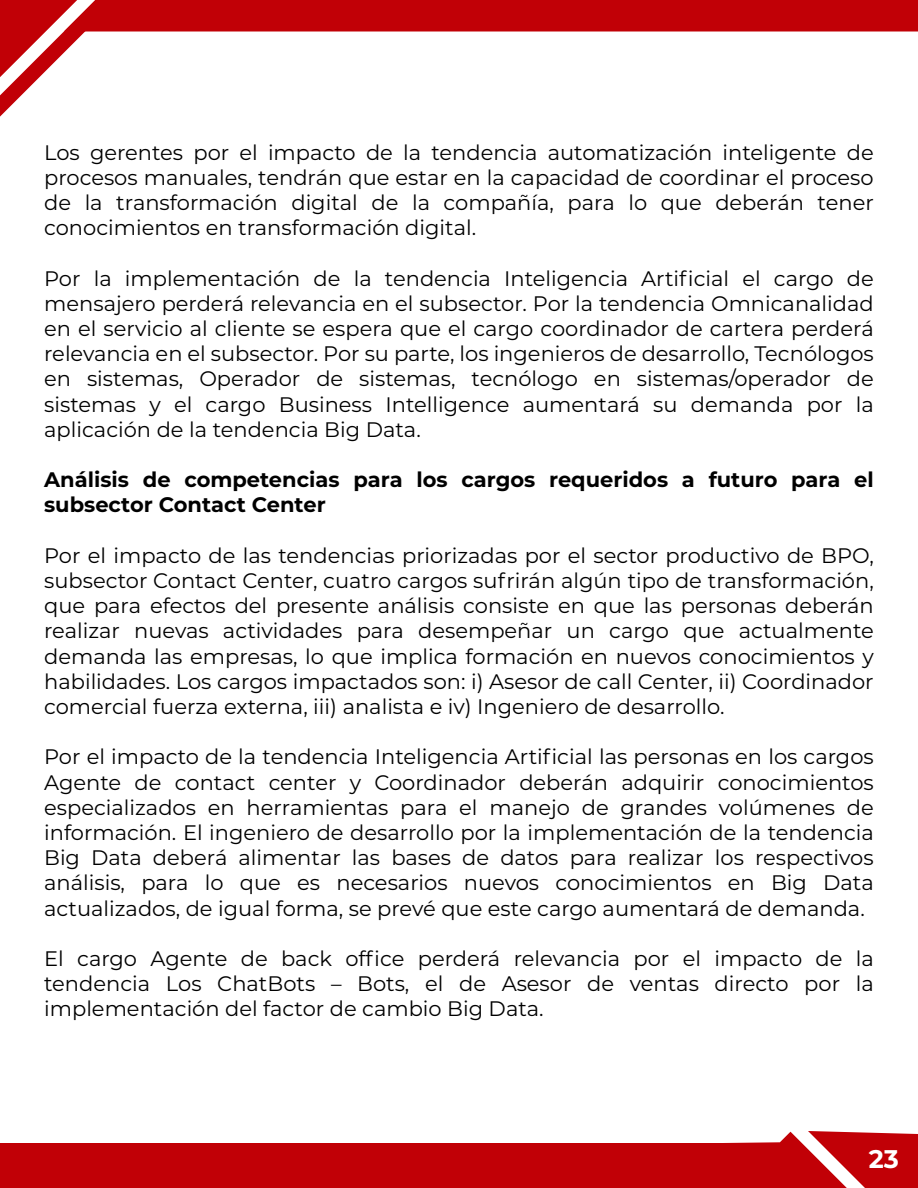
<style>
.page{position:relative;width:918px;height:1188px;background:#fff}
.page>*{position:absolute;margin:0;border:0;box-sizing:border-box;transform-origin:0 0}
.t1{font:700 25.5px "Montserrat";color:#fff}
.t2{font:21px/25.2px "Montserrat";color:#000;text-align:justify}
.t3{font:700 21px/25.2px "Montserrat";color:#000}
</style>
<div class="page">
<svg style="left:0;top:0;width:918px;height:117px"></svg>
<svg style="left:808px;top:1131px;width:110px;height:57px"></svg>
<svg style="left:726px;top:1132px;width:121px;height:56px;fill:#c10006"></svg>
<div style="left:0;top:1143px;width:780px;height:45px;background:#c10006"></div>
<p class="t2" style="left:44px;top:139px;width:831px">Los gerentes por el impacto de la tendencia automatización inteligente de procesos manuales, tendrán que estar en la capacidad de coordinar el proceso de la transformación digital de la compañía, para lo que deberán tener conocimientos en transformación digital.</p>
<p class="t2" style="left:44px;top:265px;width:831px">Por la implementación de la tendencia Inteligencia Artificial el cargo de mensajero perderá relevancia en el subsector. Por la tendencia Omnicanalidad en el servicio al cliente se espera que el cargo coordinador de cartera perderá relevancia en el subsector. Por su parte, los ingenieros de desarrollo, Tecnólogos en sistemas, Operador de sistemas, tecnólogo en sistemas/operador de sistemas y el cargo Business Intelligence aumentará su demanda por la aplicación de la tendencia Big Data.</p>
<p class="t3" style="left:44px;top:466px;width:831px">Análisis de competencias para los cargos requeridos a futuro para el subsector Contact Center</p>
<p class="t2" style="left:44px;top:542px;width:831px">Por el impacto de las tendencias priorizadas por el sector productivo de BPO, subsector Contact Center, cuatro cargos sufrirán algún tipo de transformación, que para efectos del presente análisis consiste en que las personas deberán realizar nuevas actividades para desempeñar un cargo que actualmente demanda las empresas, lo que implica formación en nuevos conocimientos y habilidades. Los cargos impactados son: i) Asesor de call Center, ii) Coordinador comercial fuerza externa, iii) analista e iv) Ingeniero de desarrollo.</p>
<p class="t2" style="left:44px;top:744px;width:831px">Por el impacto de la tendencia Inteligencia Artificial las personas en los cargos Agente de contact center y Coordinador deberán adquirir conocimientos especializados en herramientas para el manejo de grandes volúmenes de información. El ingeniero de desarrollo por la implementación de la tendencia Big Data deberá alimentar las bases de datos para realizar los respectivos análisis, para lo que es necesarios nuevos conocimientos en Big Data actualizados, de igual forma, se prevé que este cargo aumentará de demanda.</p>
<p class="t2" style="left:44px;top:945px;width:831px">El cargo Agente de back office perderá relevancia por el impacto de la tendencia Los ChatBots – Bots, el de Asesor de ventas directo por la implementación del factor de cambio Big Data.</p>
<p class="t1" style="left:869px;top:1141px;width:32px">23</p>
</div>
